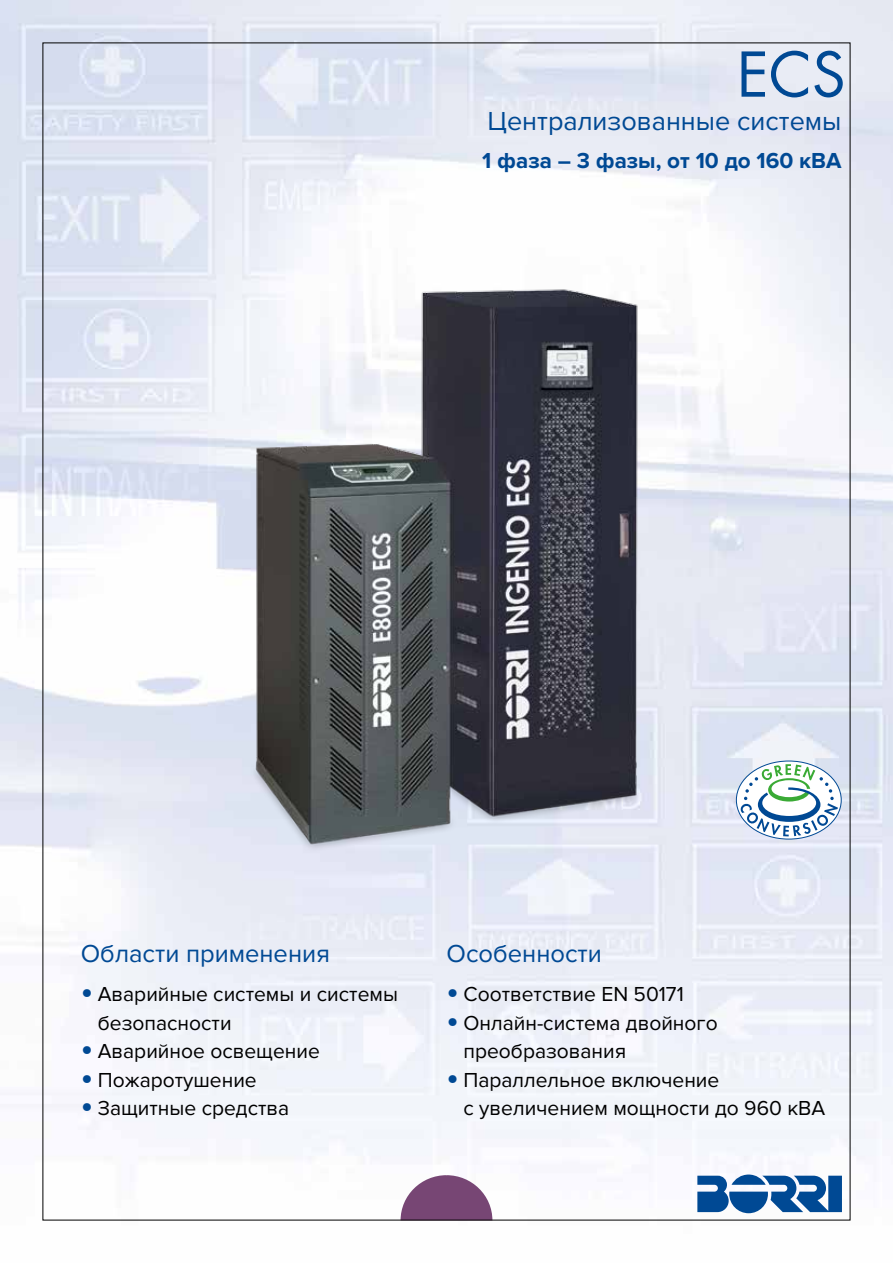
<style>
.page{position:relative;width:893px;height:1263px;background:#fff}
.page>*{position:absolute;margin:0;border:0;box-sizing:border-box;transform-origin:0 0}
.t1{font:60px "Futura Std";color:#004994}
.t2{font:27px "Proxima Nova";color:#004994}
.t3{font:25.5px "Proxima Nova";color:#004994}
.t4{font:700 22.5px "Proxima Nova";color:#004994}
.t5{font:21px/28.5px "Proxima Nova";color:#000}
.s1{font-family:"Futura Std";color:#004994}
</style>
<div class="page">
<img style="left:0;top:0;width:893px;height:1221px">
<svg style="left:401px;top:1175px;width:91px;height:43px"></svg>
<img style="left:241px;top:256px;width:414px;height:686px">
<svg style="left:740px;top:764px;width:98px;height:72px"></svg>
<svg style="left:697px;top:1174px;width:145px;height:39px"></svg>
<h1 class="t1" style="left:737px;top:36px;width:110px">ECS</h1>
<p class="t2" style="left:488px;top:106px;width:355px">Централизованные системы</p>
<p class="t4" style="left:482px;top:147px;width:361px">1 фаза – 3 фазы, от 10 до 160 кВА</p>
<p class="t3" style="left:81px;top:939px;width:251px">Области применения</p>
<p class="t5" style="left:98px;top:980px;width:302px;text-indent:-17px"><span class="s1">•</span> Аварийные системы и системы безопасности</p>
<p class="t5" style="left:81px;top:1037px;width:241px"><span class="s1">•</span> Аварийное освещение</p>
<p class="t5" style="left:81px;top:1066px;width:178px"><span class="s1">•</span> Пожаротушение</p>
<p class="t5" style="left:81px;top:1094px;width:210px"><span class="s1">•</span> Защитные средства</p>
<p class="t3" style="left:446px;top:939px;width:157px">Особенности</p>
<p class="t5" style="left:446px;top:980px;width:239px"><span class="s1">•</span> Соответствие EN 50171</p>
<p class="t5" style="left:463px;top:1009px;width:256px;text-indent:-17px"><span class="s1">•</span> Онлайн-система двойного преобразования</p>
<p class="t5" style="left:463px;top:1066px;width:363px;text-indent:-17px"><span class="s1">•</span> Параллельное включение<br>с увеличением мощности до 960 кВА</p>
</div>
